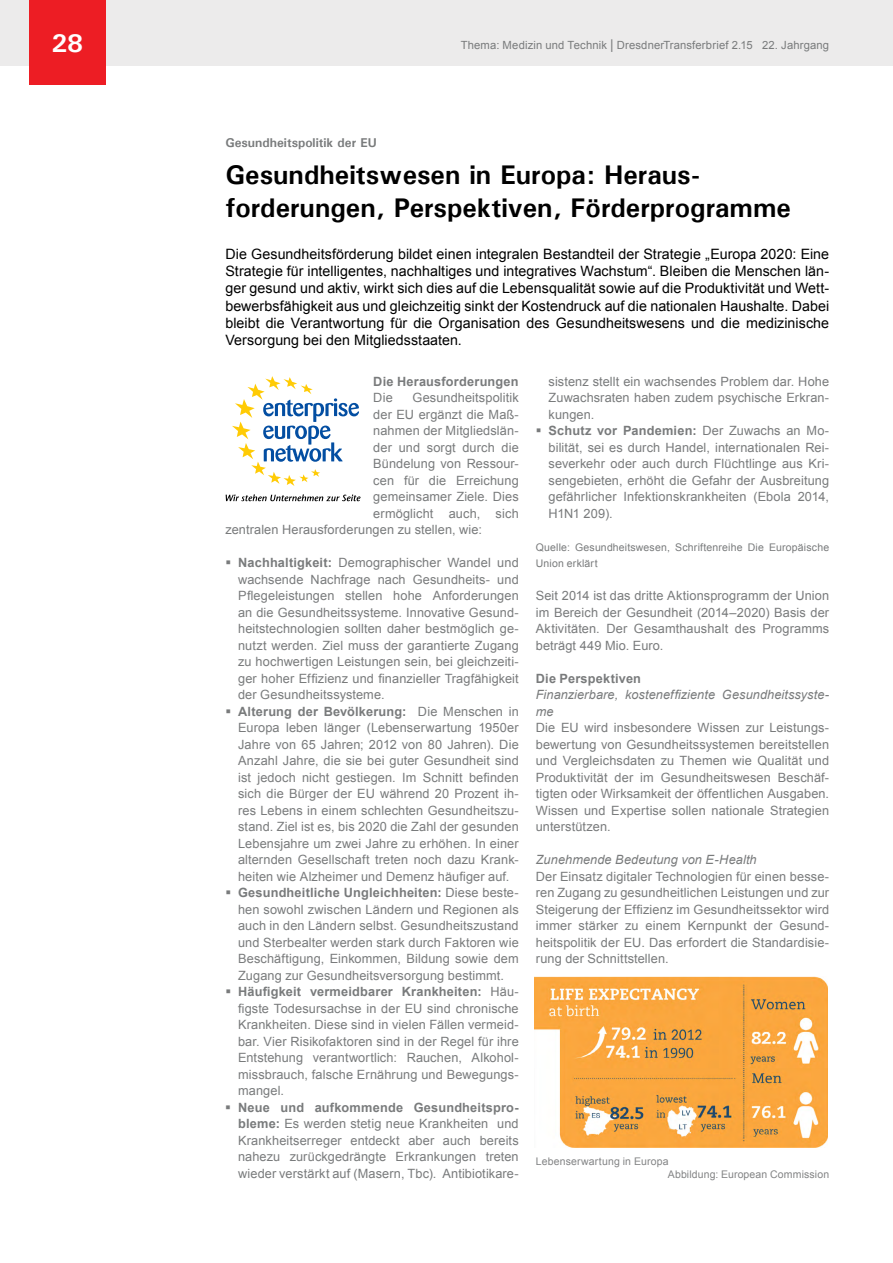
<style>
.page{position:relative;width:893px;height:1263px;background:#fff}
.page>*{position:absolute;margin:0;border:0;box-sizing:border-box;transform-origin:0 0}
.t1{font:700 27px/32.4px "Univers";color:#000}
.t2{font:700 25.5px "Univers";color:#fff}
.t3{font:14.25px/17.2px "Arial";letter-spacing:.005em;color:#000;text-align:justify}
.t4{font:12.75px/16.5px "Arial";letter-spacing:.01em;color:#797b7c;text-align:justify}
.t5{font:italic 12.75px/16.5px "Arial";letter-spacing:.005em;color:#797b7c}
.t6{font:700 12.75px "Arial";letter-spacing:.015em;color:#797b7c}
.t7{font:700 12.75px "Univers";color:#797b7c}
.t8{font:11.25px "Arial";letter-spacing:.015em;color:#797b7c}
.t9{font:10.5px/16.5px "Arial";letter-spacing:.015em;color:#797b7c}
.t10{font:10.5px/12.6px "Arial";letter-spacing:.015em;color:#838485}
.s1{font-size:13.5px}
.s2{font-weight:700}
</style>
<div class="page">
<div style="left:0;top:0;width:893px;height:66px;background:#ecebeb"></div>
<div style="left:29px;top:0;width:76px;height:85px;background:#ed1d24"></div>
<svg style="left:232px;top:376px;width:127px;height:110px"></svg>
<svg style="left:226px;top:494px;width:134px;height:7px"></svg>
<img style="left:535px;top:976px;width:293px;height:171px">
<h2 class="t2" style="left:51px;top:27px;width:33px">28</h2>
<p class="t8" style="left:461px;top:38px;width:370px">Thema: Medizin und Technik <span class="s1">|</span> DresdnerTransferbrief 2.15 22. Jahrgang</p>
<p class="t7" style="left:225px;top:134px;width:153px">Gesundheitspolitik der EU</p>
<h1 class="t1" style="left:225px;top:158px;width:567px">Gesundheitswesen in Europa: Heraus&shy;forderungen, Perspektiven, Förderprogramme</h1>
<p class="t3" style="left:225px;top:245px;width:605px">Die Gesundheitsförderung bildet einen integralen Bestandteil der Strategie „Europa 2020: Eine Strategie für intelligentes, nachhaltiges und integratives Wachstum“. Bleiben die Menschen län&shy;ger gesund und aktiv, wirkt sich dies auf die Lebensqualität sowie auf die Produktivität und Wett&shy;bewerbsfähigkeit aus und gleichzeitig sinkt der Kostendruck auf die nationalen Haushalte. Dabei bleibt die Verantwortung für die Organisation des Gesundheitswesens und die medizinische Versorgung bei den Mitgliedsstaaten.</p>
<p class="t6" style="left:373px;top:373px;width:147px">Die Herausforderungen</p>
<p class="t4" style="left:373px;top:390px;width:21px">Die</p>
<p class="t4" style="left:412px;top:390px;width:108px">Gesundheitspolitik</p>
<p class="t4" style="left:373px;top:406px;width:147px">der EU ergänzt die Maß-</p>
<p class="t4" style="left:373px;top:423px;width:147px">nahmen der Mitgliedslän-</p>
<p class="t4" style="left:373px;top:439px;width:147px">der und sorgt durch die</p>
<p class="t4" style="left:373px;top:456px;width:147px">Bündelung von Ressour-</p>
<p class="t4" style="left:373px;top:472px;width:147px">cen für die Erreichung</p>
<p class="t4" style="left:373px;top:489px;width:147px">gemeinsamer Ziele. Dies</p>
<p class="t4" style="left:373px;top:505px;width:147px">ermöglicht auch, sich</p>
<p class="t4" style="left:225px;top:522px;width:258px">zentralen Herausforderungen zu stellen, wie:</p>
<p class="t4" style="left:238px;top:555px;width:282px;text-align:left"><span class="s2">Nachhaltigkeit:</span> Demographischer Wandel und wachsende Nachfrage nach Gesundheits- und Pflegeleistungen stellen hohe Anforderungen an die Gesundheitssysteme. Innovative Gesund&shy;heitstechnologien sollten daher bestmöglich ge&shy;nutzt werden. Ziel muss der garantierte Zugang zu hochwertigen Leistungen sein, bei gleichzeiti&shy;ger hoher Effizienz und finanzieller Tragfähigkeit der Gesundheitssysteme.<br><span class="s2">Alterung der Bevölkerung:</span> Die Menschen in Europa leben länger (Lebenserwartung 1950er Jahre von 65 Jahren; 2012 von 80 Jahren). Die Anzahl Jahre, die sie bei guter Gesundheit sind ist jedoch nicht gestiegen. Im Schnitt befinden sich die Bürger der EU während 20 Prozent ih&shy;res Lebens in einem schlechten Gesundheitszu&shy;stand. Ziel ist es, bis 2020 die Zahl der gesunden Lebensjahre um zwei Jahre zu erhöhen. In einer alternden Gesellschaft treten noch dazu Krank&shy;heiten wie Alzheimer und Demenz häufiger auf.<br><span class="s2">Gesundheitliche Ungleichheiten:</span> Diese beste&shy;hen sowohl zwischen Ländern und Regionen als auch in den Ländern selbst. Gesundheitszustand und Sterbealter werden stark durch Faktoren wie Beschäftigung, Einkommen, Bildung sowie dem Zugang zur Gesundheitsversorgung bestimmt.<br><span class="s2">Häufigkeit vermeidbarer Krankheiten:</span> Häu&shy;figste Todesursachse in der EU sind chronische Krankheiten. Diese sind in vielen Fällen vermeid&shy;bar. Vier Risikofaktoren sind in der Regel für ihre Entstehung verantwortlich: Rauchen, Alkohol&shy;missbrauch, falsche Ernährung und Bewegungs&shy;mangel.</p>
<p class="t4" style="left:238px;top:1099px;width:282px"><span class="s2">Neue und aufkommende Gesundheitspro&shy;bleme:</span> Es werden stetig neue Krankheiten und Krankheitserreger entdeckt aber auch bereits nahezu zurückgedrängte Erkrankungen treten wieder verstärkt auf (Masern, Tbc). Antibiotikare-</p>
<p class="t4" style="left:548px;top:373px;width:282px;text-align:left">sistenz stellt ein wachsendes Problem dar. Hohe Zuwachsraten haben zudem psychische Erkran&shy;kungen.<br><span class="s2">Schutz vor Pandemien:</span> Der Zuwachs an Mo&shy;bilität, sei es durch Handel, internationalen Rei&shy;severkehr oder auch durch Flüchtlinge aus Kri&shy;sengebieten, erhöht die Gefahr der Ausbreitung gefährlicher Infektionskrankheiten (Ebola 2014, H1N1 209).</p>
<p class="t9" style="left:536px;top:539px;width:295px">Quelle: Gesundheitswesen, Schriftenreihe Die Europäische<br>Union erklärt</p>
<p class="t4" style="left:536px;top:588px;width:295px">Seit 2014 ist das dritte Aktionsprogramm der Union im Bereich der Gesundheit (2014–2020) Basis der Aktivitäten. Der Gesamthaushalt des Programms beträgt 449 Mio. Euro.</p>
<p class="t6" style="left:536px;top:670px;width:107px">Die Perspektiven</p>
<p class="t5" style="left:536px;top:687px;width:295px">Finanzierbare, kosteneffiziente Gesundheitssyste&shy;me</p>
<p class="t4" style="left:536px;top:720px;width:295px">Die EU wird insbesondere Wissen zur Leistungs&shy;bewertung von Gesundheitssystemen bereitstellen und Vergleichsdaten zu Themen wie Qualität und Produktivität der im Gesundheitswesen Beschäf&shy;tigten oder Wirksamkeit der öffentlichen Ausgaben.<br>Wissen und Expertise sollen nationale Strategien unterstützen.</p>
<p class="t5" style="left:536px;top:852px;width:222px">Zunehmende Bedeutung von E-Health</p>
<p class="t4" style="left:536px;top:868px;width:295px">Der Einsatz digitaler Technologien für einen besse&shy;ren Zugang zu gesundheitlichen Leistungen und zur Steigerung der Effizienz im Gesundheitssektor wird immer stärker zu einem Kernpunkt der Gesund&shy;heitspolitik der EU. Das erfordert die Standardisie&shy;rung der Schnittstellen.</p>
<p class="t10" style="left:668px;top:1155px;width:163px;text-indent:-132px">Lebenserwartung in Europa<br>Abbildung: European Commission</p>
</div>
